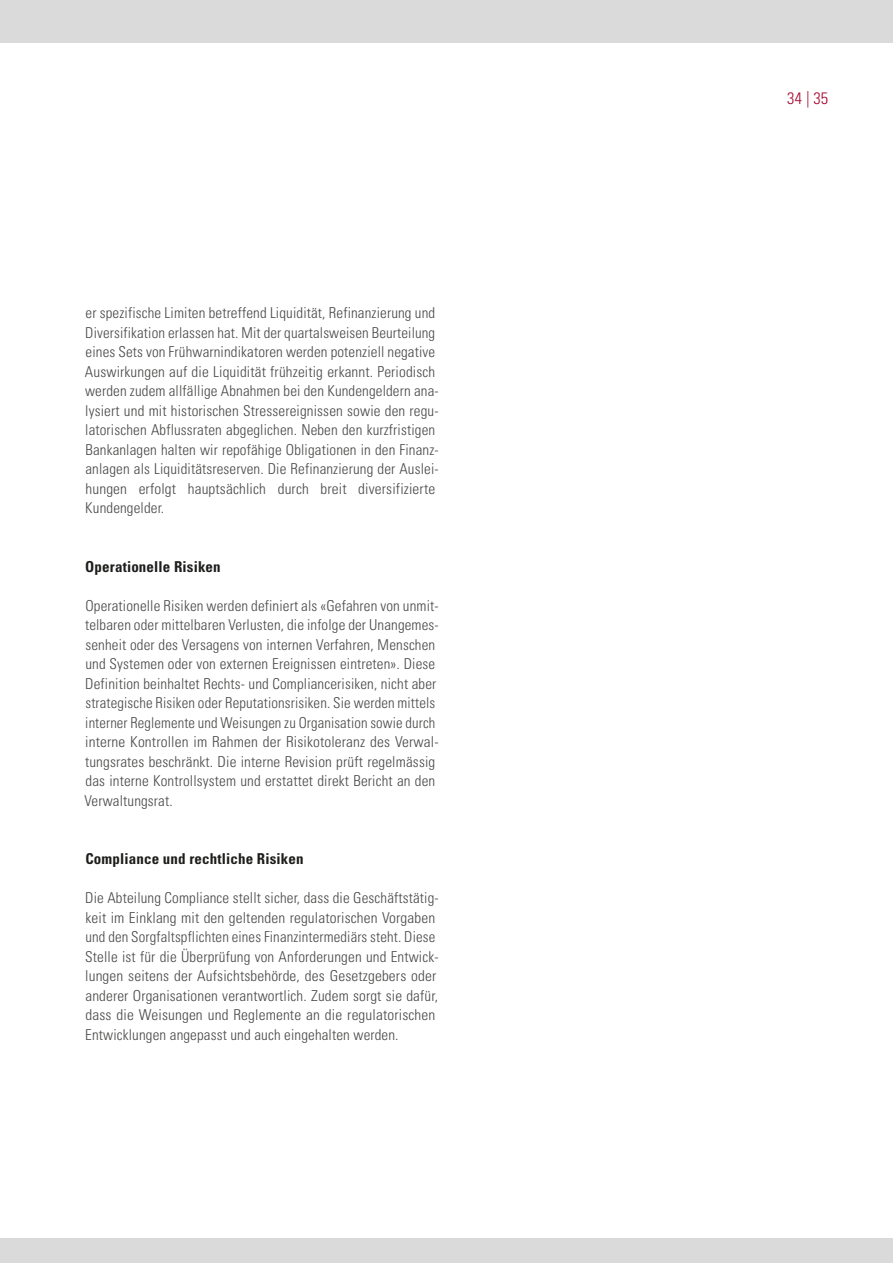
<style>
.page{position:relative;width:893px;height:1263px;background:#fff}
.page>*{position:absolute;margin:0;border:0;box-sizing:border-box;transform-origin:0 0}
.t1{font:300 condensed 16.5px "Univers LT Pro";color:#a50931}
.t2{font:300 condensed 15px/19.5px "Univers LT Pro";letter-spacing:.01em;color:#4a4a49}
.t3{font:700 condensed 15px "Univers LT Pro";letter-spacing:.01em;color:#1d1d1b}
</style>
<div class="page">
<div style="left:0;top:1238px;width:893px;height:25px;background:#dadada"></div>
<div style="left:0;top:0;width:893px;height:43px;background:#dadada"></div>
<p class="t2" style="left:85px;top:302px;width:355px">er spezifische Limiten betreffend Liquidität, Refinanzierung und Diversifikation erlassen hat. Mit der quartalsweisen Beurteilung eines Sets von Frühwarnindikatoren werden potenziell negative Auswirkungen auf die Liquidität frühzeitig erkannt. Periodisch werden zudem allfällige Abnahmen bei den Kundengeldern ana&shy;lysiert und mit historischen Stressereignissen sowie den regu&shy;latorischen Abflussraten abgeglichen. Neben den kurzfristigen Bankanlagen halten wir repofähige Obligationen in den Finanz&shy;anlagen als Liquiditätsreserven. Die Refinanzierung der Auslei&shy;hungen erfolgt hauptsächlich durch breit diversifizierte Kundengelder.</p>
<p class="t3" style="left:85px;top:557px;width:137px">Operationelle Risiken</p>
<p class="t2" style="left:85px;top:595px;width:356px">Operationelle Risiken werden definiert als «Gefahren von unmit&shy;telbaren oder mittelbaren Verlusten, die infolge der Unangemes&shy;senheit oder des Versagens von internen Verfahren, Menschen und Systemen oder von externen Ereignissen eintreten». Diese Definition beinhaltet Rechts- und Compliancerisiken, nicht aber strategische Risiken oder Reputationsrisiken. Sie werden mittels interner Reglemente und Weisungen zu Organisation sowie durch interne Kontrollen im Rahmen der Risikotoleranz des Verwal&shy;tungsrates beschränkt. Die interne Revision prüft regelmässig das interne Kontrollsystem und erstattet direkt Bericht an den Verwaltungsrat.</p>
<p class="t3" style="left:85px;top:850px;width:220px">Compliance und rechtliche Risiken</p>
<p class="t2" style="left:85px;top:887px;width:355px">Die Abteilung Compliance stellt sicher, dass die Geschäftstätig&shy;keit im Einklang mit den geltenden regulatorischen Vorgaben und den Sorgfaltspflichten eines Finanzintermediärs steht. Diese Stelle ist für die Überprüfung von Anforderungen und Entwick&shy;lungen seitens der Aufsichtsbehörde, des Gesetzgebers oder anderer Organisationen verantwortlich. Zudem sorgt sie dafür, dass die Weisungen und Reglemente an die regulatorischen Entwicklungen angepasst und auch eingehalten werden.</p>
<p class="t1" style="left:787px;top:87px;width:43px">34 | 35</p>
</div>
